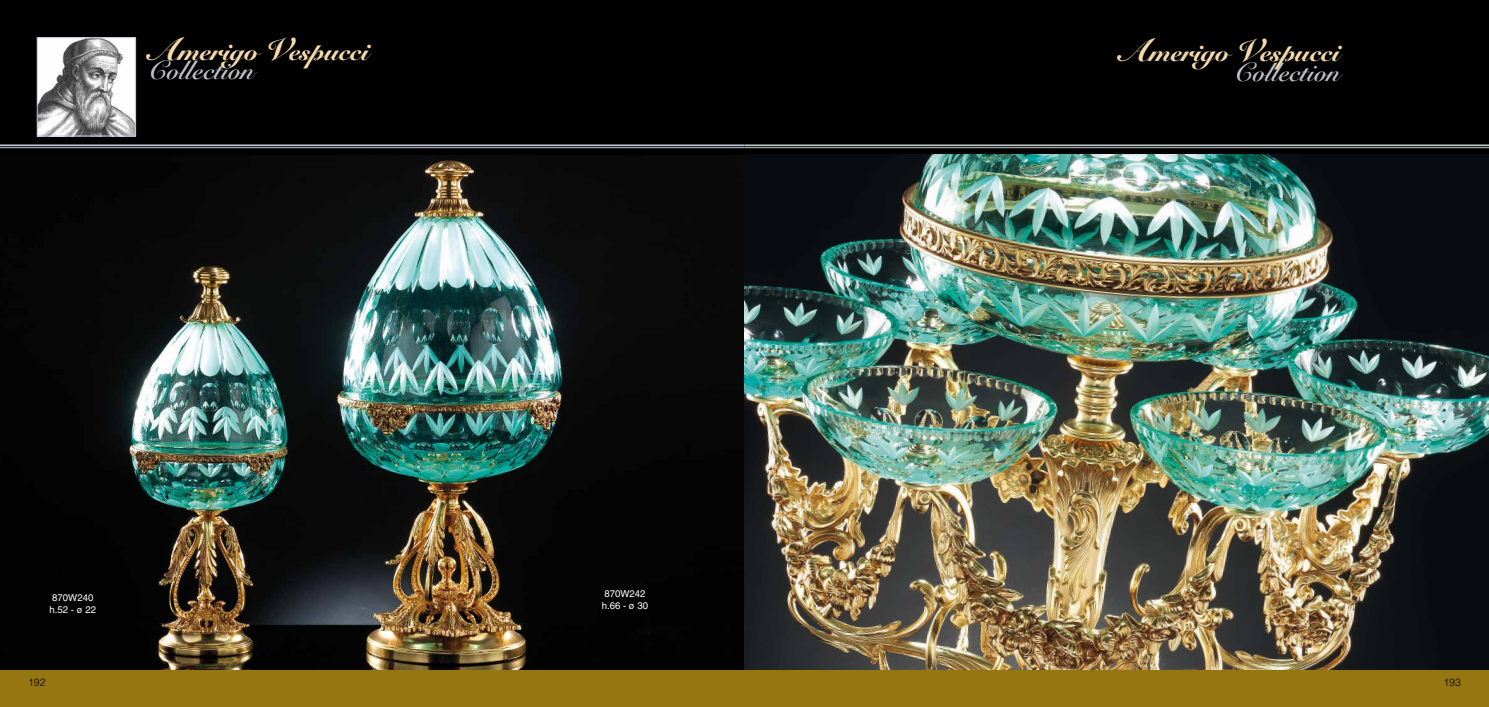
<style>
.page{position:relative;width:1489px;height:707px;background:#fff}
.page>*{position:absolute;margin:0;border:0;box-sizing:border-box;transform-origin:0 0}
.t1{font:26.25px "Snell Roundhand LT Std Blk Scr";color:#f6daac}
.t2{font:26.25px "Snell Roundhand LT Std Bd Scr";color:#bec3c7}
.t3{font:300 10.5px "Helvetica LT Std";color:#000}
.t4{font:9.62px/11.5px "Helvetica LT Std";color:#fff}
.s1{font-size:31.5px}
</style>
<div class="page">
<img style="left:0;top:155px;width:744px;height:515px">
<img style="left:744px;top:154px;width:744px;height:516px">
<div style="left:0;top:0;width:744px;height:155px;background:#000"></div>
<img style="left:39px;top:39px;width:95px;height:95px">
<div style="left:37px;top:37px;width:99px;height:99px;border:1px solid #bec4d7"></div>
<div style="left:744px;top:0;width:744px;height:154px;background:#000"></div>
<hr style="left:744px;top:144px;width:744px;height:2px;background:#bec3c7">
<hr style="left:744px;top:147px;width:744px;height:1px;background:#bec3c7">
<hr style="left:0;top:144px;width:744px;height:2px;background:#bec4d7">
<hr style="left:0;top:147px;width:744px;height:1px;background:#bec4d7">
<div style="left:744px;top:670px;width:744px;height:37px;background:#957610"></div>
<div style="left:0;top:670px;width:744px;height:37px;background:#957610"></div>
<h1 class="t1" style="left:149px;top:35px;width:221px"><span class="s1">A</span>merigo <span class="s1">V</span>espucci</h1>
<h1 class="t2" style="left:149px;top:55px;width:106px">Collection</h1>
<p class="t4" style="left:49px;top:592px;width:48px">870W240 h.52 - ø 22</p>
<p class="t4" style="left:601px;top:588px;width:48px">870W242 h.66 - ø 30</p>
<h1 class="t1" style="left:1120px;top:36px;width:221px"><span class="s1">A</span>merigo <span class="s1">V</span>espucci</h1>
<h1 class="t2" style="left:1235px;top:56px;width:106px">Collection</h1>
<p class="t3" style="left:28px;top:676px;width:19px">192</p>
<p class="t3" style="left:1443px;top:676px;width:19px">193</p>
</div>
